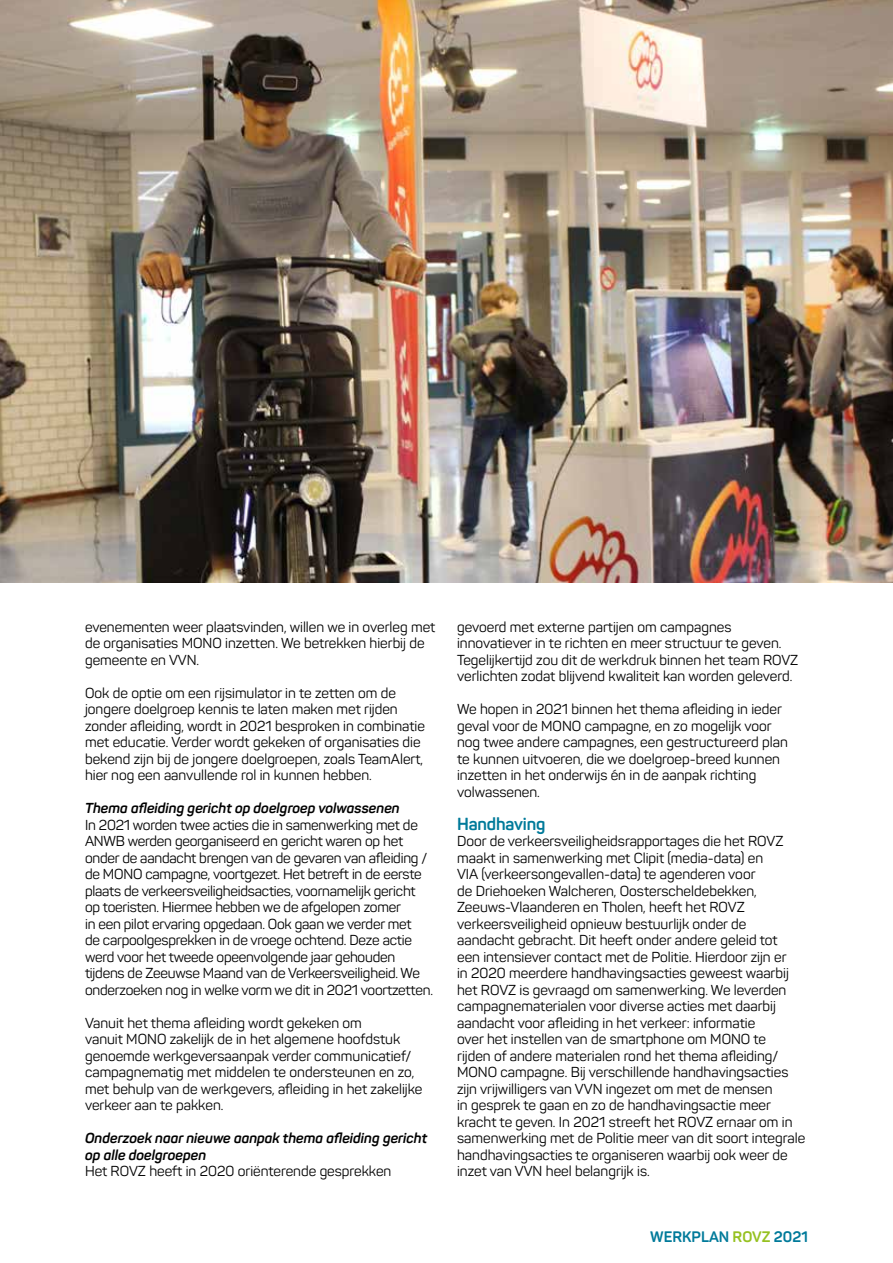
<style>
.page{position:relative;width:893px;height:1263px;background:#fff}
.page>*{position:absolute;margin:0;border:0;box-sizing:border-box;transform-origin:0 0}
.t1{font:700 17.25px "Panton";letter-spacing:-.01em;color:#007a9a}
.t2{font:700 15px "Panton";color:#007a9a}
.t3{font:14.25px/16.5px "Panton";color:#000}
.t4{font:italic 700 14.25px/16.5px "Panton";color:#000}
.s1{color:#96c121}
</style>
<div class="page">
<img style="left:0;top:0;width:893px;height:582px">
<p class="t3" style="left:85px;top:618px;width:352px">evenementen weer plaatsvinden, willen we in overleg met de organisaties MONO inzetten. We betrekken hierbij de gemeente en VVN.</p>
<p class="t3" style="left:85px;top:684px;width:341px">Ook de optie om een rijsimulator in te zetten om de jongere doelgroep kennis te laten maken met rijden zonder afleiding, wordt in 2021 besproken in combinatie met educatie. Verder wordt gekeken of organisaties die bekend zijn bij de jongere doelgroepen, zoals TeamAlert, hier nog een aanvullende rol in kunnen hebben.</p>
<p class="t4" style="left:85px;top:800px;width:316px">Thema afleiding gericht op doelgroep volwassenen</p>
<p class="t3" style="left:85px;top:816px;width:349px">In 2021 worden twee acties die in samenwerking met de ANWB werden georganiseerd en gericht waren op het onder de aandacht brengen van de gevaren van afleiding / de MONO campagne, voortgezet. Het betreft in de eerste plaats de verkeersveiligheidsacties, voornamelijk gericht op toeristen. Hiermee hebben we de afgelopen zomer<br>in een pilot ervaring opgedaan. Ook gaan we verder met<br>de carpoolgesprekken in de vroege ochtend. Deze actie werd voor het tweede opeenvolgende jaar gehouden tijdens de Zeeuwse Maand van de Verkeersveiligheid. We onderzoeken nog in welke vorm we dit in 2021 voortzetten.</p>
<p class="t3" style="left:85px;top:1014px;width:339px">Vanuit het thema afleiding wordt gekeken om<br>vanuit MONO zakelijk de in het algemene hoofdstuk genoemde werkgeversaanpak verder communicatief/ campagnematig met middelen te ondersteunen en zo, met behulp van de werkgevers, afleiding in het zakelijke verkeer aan te pakken.</p>
<p class="t4" style="left:85px;top:1130px;width:344px">Onderzoek naar nieuwe aanpak thema afleiding gericht op alle doelgroepen</p>
<p class="t3" style="left:85px;top:1163px;width:308px">Het ROVZ heeft in 2020 oriënterende gesprekken</p>
<p class="t3" style="left:457px;top:618px;width:343px">gevoerd met externe partijen om campagnes innovatiever in te richten en meer structuur te geven.<br>Tegelijkertijd zou dit de werkdruk binnen het team ROVZ verlichten zodat blijvend kwaliteit kan worden geleverd.</p>
<p class="t3" style="left:457px;top:701px;width:332px">We hopen in 2021 binnen het thema afleiding in ieder geval voor de MONO campagne, en zo mogelijk voor nog twee andere campagnes, een gestructureerd plan te kunnen uitvoeren, die we doelgroep-breed kunnen inzetten in het onderwijs én in de aanpak richting volwassenen.</p>
<p class="t1" style="left:457px;top:813px;width:90px">Handhaving</p>
<p class="t3" style="left:457px;top:833px;width:350px">Door de verkeersveiligheidsrapportages die het ROVZ maakt in samenwerking met Clipit (media-data) en<br>VIA (verkeersongevallen-data) te agenderen voor<br>de Driehoeken Walcheren, Oosterscheldebekken, Zeeuws-Vlaanderen en Tholen, heeft het ROVZ verkeersveiligheid opnieuw bestuurlijk onder de aandacht gebracht. Dit heeft onder andere geleid tot<br>een intensiever contact met de Politie. Hierdoor zijn er<br>in 2020 meerdere handhavingsacties geweest waarbij het ROVZ is gevraagd om samenwerking. We leverden campagnematerialen voor diverse acties met daarbij aandacht voor afleiding in het verkeer: informatie<br>over het instellen van de smartphone om MONO te<br>rijden of andere materialen rond het thema afleiding/ MONO campagne. Bij verschillende handhavingsacties zijn vrijwilligers van VVN ingezet om met de mensen<br>in gesprek te gaan en zo de handhavingsactie meer kracht te geven. In 2021 streeft het ROVZ ernaar om in samenwerking met de Politie meer van dit soort integrale handhavingsacties te organiseren waarbij ook weer de inzet van VVN heel belangrijk is.</p>
<p class="t2" style="left:650px;top:1227px;width:159px">WERKPLAN <span class="s1">ROVZ</span> 2021</p>
</div>
